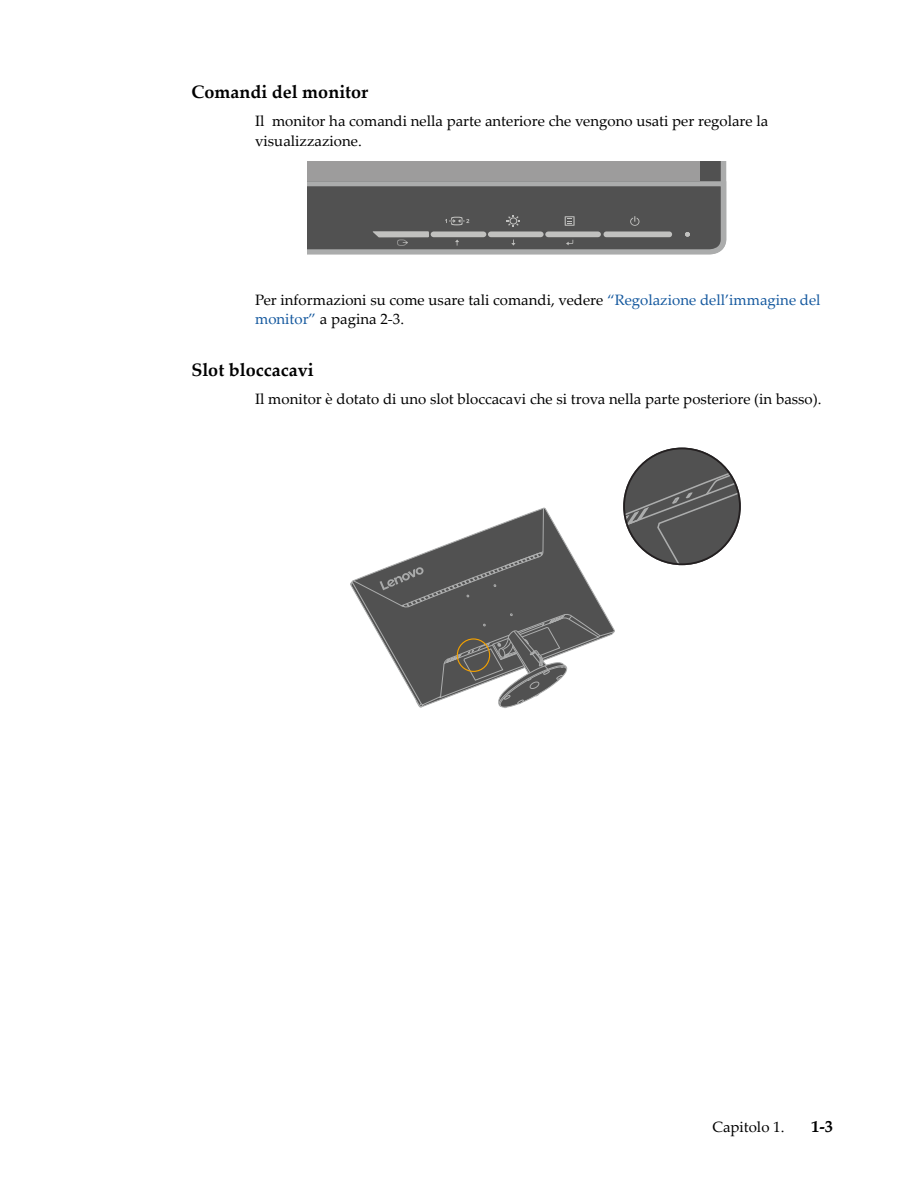
<style>
.page{position:relative;width:918px;height:1188px;background:#fff}
.page>*{position:absolute;margin:0;border:0;box-sizing:border-box;transform-origin:0 0}
.t1{font:700 18px "Palatino Linotype";color:#000}
.t2{font:700 16.5px "Palatino Linotype";color:#000}
.t3{font:15px/19.5px "Palatino Linotype";color:#000}
.s1{color:#15599f}
</style>
<div class="page">
<svg style="left:308px;top:161px;width:419px;height:94px;background:#6f6f6f"></svg>
<div style="left:545px;top:231px;width:56px;height:6px;background:#c1c1bf;border-radius:3px"></div>
<div style="left:488px;top:231px;width:56px;height:6px;background:#c1c1bf;border-radius:3px"></div>
<div style="left:431px;top:231px;width:55px;height:6px;background:#c1c1bf;border-radius:3px"></div>
<svg style="left:350px;top:507px;width:265px;height:201px"></svg>
<div style="left:457px;top:638px;width:33px;height:34px;border:1px solid #f5a200;border-radius:50%"></div>
<svg style="left:623px;top:448px;width:118px;height:117px"></svg>
<p class="t1" style="left:191px;top:79px;width:178px">Comandi del monitor</p>
<p class="t3" style="left:255px;top:111px;width:515px">Il monitor ha comandi nella parte anteriore che vengono usati per regolare la visualizzazione.</p>
<p class="t3" style="left:255px;top:290px;width:567px">Per informazioni su come usare tali comandi, vedere <span class="s1">“Regolazione dell’immagine del monitor”</span> a pagina 2-3.</p>
<p class="t1" style="left:191px;top:357px;width:124px">Slot bloccacavi</p>
<p class="t3" style="left:255px;top:388px;width:568px">Il monitor è dotato di uno slot bloccacavi che si trova nella parte posteriore (in basso).</p>
<p class="t3" style="left:712px;top:1117px;width:74px">Capitolo 1.</p>
<p class="t2" style="left:811px;top:1115px;width:23px">1-3</p>
</div>
